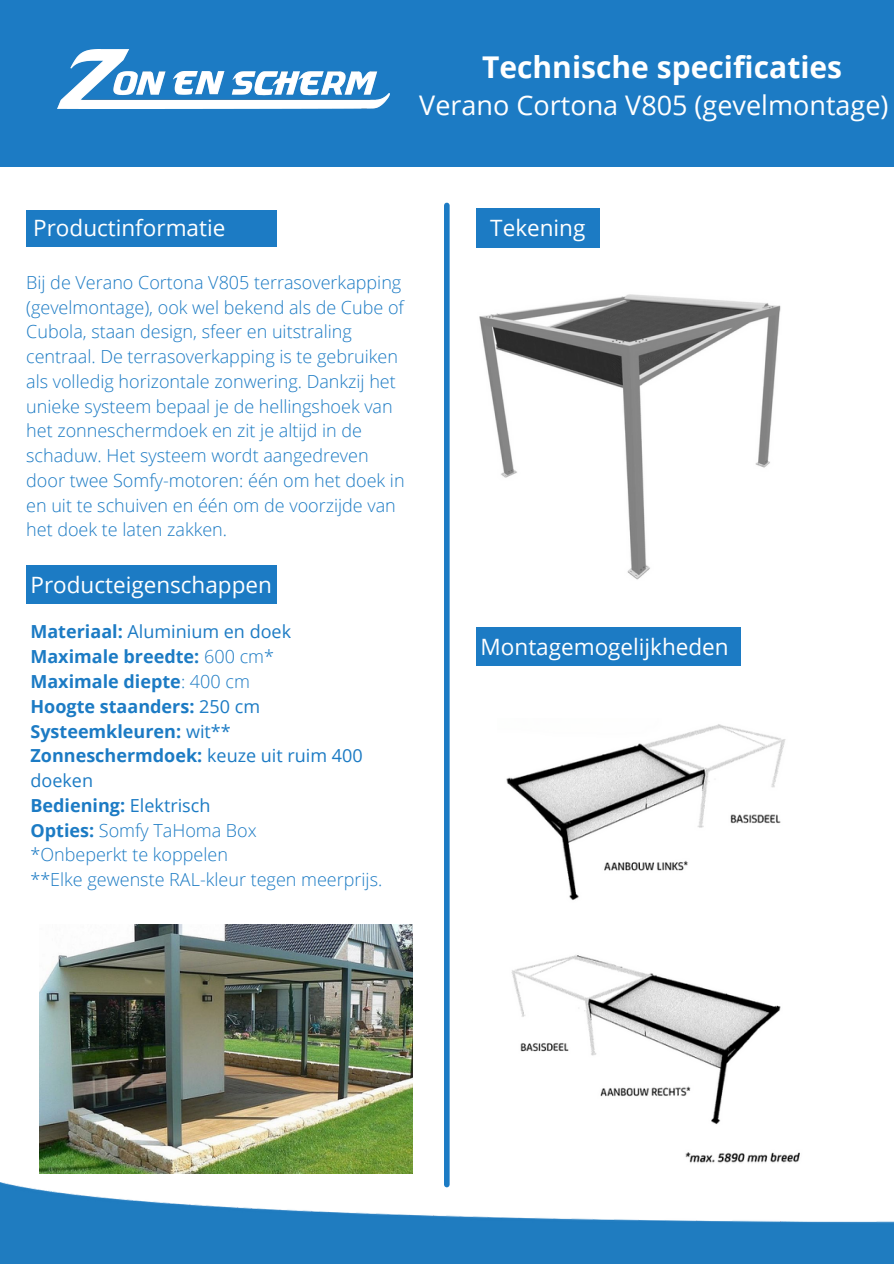
<style>
.page{position:relative;width:894px;height:1264px;background:#fff}
.page>*{position:absolute;margin:0;border:0;box-sizing:border-box;transform-origin:0 0}
.t1{font:700 30px "Open Sans";color:#fff}
.t2{font:27px "Open Sans";color:#fff}
.t3{font:22.5px "Open Sans";color:#fff}
.t4{font:300 18px/24.8px "Open Sans";color:#1c7bc4}
.t5{font:700 18px "Open Sans";color:#1c7bc4}
.t6{font:18px/24.8px "Open Sans";color:#1c7bc4}
.s1{font-weight:700}
.s2{font-weight:300}
.s3{font-weight:400}
</style>
<div class="page">
<div style="left:0;top:0;width:893px;height:166px;background:#1c7bc4"></div>
<img style="left:57px;top:50px;width:332px;height:58px">
<div style="left:444px;top:205px;width:5px;height:979px;background:#1c7bc4"></div>
<div style="left:26px;top:210px;width:250px;height:36px;background:#1c7bc4"></div>
<div style="left:26px;top:565px;width:250px;height:38px;background:#1c7bc4"></div>
<div style="left:476px;top:208px;width:123px;height:40px;background:#1c7bc4"></div>
<img style="left:0;top:1182px;width:893px;height:81px">
<img style="left:40px;top:924px;width:372px;height:249px">
<img style="left:479px;top:294px;width:302px;height:286px">
<img style="left:506px;top:724px;width:280px;height:176px">
<img style="left:511px;top:955px;width:289px;height:208px">
<div style="left:476px;top:627px;width:264px;height:38px;background:#1c7bc4"></div>
<p class="t1" style="left:482px;top:46px;width:361px">Technische specificaties</p>
<p class="t2" style="left:419px;top:86px;width:470px">Verano Cortona V805 (gevelmontage)</p>
<p class="t3" style="left:33px;top:212px;width:194px">Productinformatie</p>
<p class="t3" style="left:490px;top:212px;width:97px">Tekening</p>
<p class="t4" style="left:26px;top:269px;width:380px">Bij de Verano Cortona V805 terrasoverkapping (gevelmontage), ook wel bekend als de Cube of Cubola, staan design, sfeer en uitstraling centraal. De terrasoverkapping is te gebruiken als volledig horizontale zonwering. Dankzij het unieke systeem bepaal je de hellingshoek van het zonneschermdoek en zit je altijd in de schaduw. Het systeem wordt aangedreven door twee Somfy-motoren: één om het doek in en uit te schuiven en één om de voorzijde van het doek te laten zakken.</p>
<p class="t3" style="left:30px;top:569px;width:243px">Producteigenschappen</p>
<p class="t6" style="left:30px;top:619px;width:262px"><span class="s1">Materiaal:</span> Aluminium en doek</p>
<p class="t5" style="left:30px;top:644px;width:245px">Maximale breedte: <span class="s2">600 cm*</span></p>
<p class="t5" style="left:30px;top:668px;width:221px">Maximale diepte<span class="s2">: 400 cm</span></p>
<p class="t5" style="left:30px;top:693px;width:231px">Hoogte staanders: <span class="s3">250 cm</span></p>
<p class="t5" style="left:30px;top:718px;width:202px">Systeemkleuren: <span class="s3">wit**</span></p>
<p class="t6" style="left:30px;top:743px;width:333px"><span class="s1">Zonneschermdoek:</span> keuze uit ruim 400 doeken</p>
<p class="t5" style="left:30px;top:792px;width:181px">Bediening: <span class="s3">Elektrisch</span></p>
<p class="t4" style="left:30px;top:817px;width:228px"><span class="s1">Opties:</span> Somfy TaHoma Box</p>
<p class="t4" style="left:30px;top:842px;width:199px">*Onbeperkt te koppelen</p>
<p class="t4" style="left:30px;top:866px;width:353px">**Elke gewenste RAL-kleur tegen meerprijs.</p>
<p class="t3" style="left:480px;top:631px;width:249px">Montagemogelijkheden</p>
</div>
